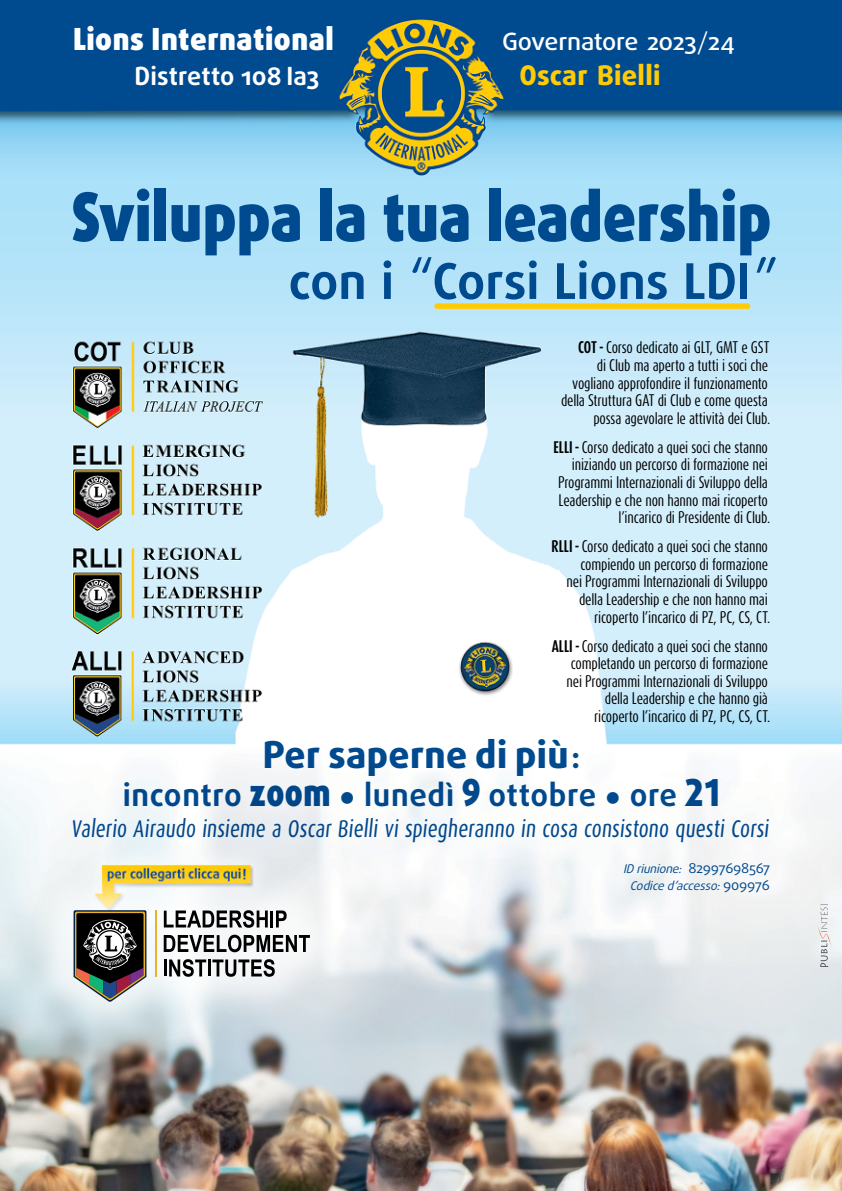
<style>
.page{position:relative;width:842px;height:1191px;background:#fff}
.page>*{position:absolute;margin:0;border:0;box-sizing:border-box;transform-origin:0 0}
.t1{font:800 37px "Daxline Pro";letter-spacing:.01em;color:#004a8f}
.t2{font:700 31px "Daxline Pro";letter-spacing:.02em;color:#004a8f}
.t3{font:900 30.5px "Daxline Pro";letter-spacing:.02em;color:#fff;scale:.95 1}
.t4{font:800 27px "Daxline Pro";letter-spacing:.01em;color:#ffcb05}
.t5{font:700 25px "Daxline Pro";letter-spacing:.005em;color:#fff}
.t6{font:24.2px "Dax Condensed";color:#004a8f;scale:.91 1}
.t7{font:500 23.8px "Daxline Pro";letter-spacing:-.02em;color:#fff;scale:1.05 1}
.BodyCopy{font:14px/17.6px "Dax Compact";letter-spacing:-.015em;color:#000;text-align:right}
.t8{font:italic 12px/17px "Daxline Pro";color:#004a8f;text-align:center}
.s1{font-weight:300}
.s2{font-weight:700}
.s3{font-weight:700;font-size:31px}
.s4{font-weight:900;font-size:37.2px}
.s5{font-weight:900}
.s6{font-style:normal;font-size:14px}
</style>
<div class="page">
<img style="left:0;top:0;width:842px;height:1191px">
<svg style="left:73px;top:189px;width:76px;height:53px;background:#5090c0"></svg>
<div style="left:155px;top:189px;width:11px;height:52px;background:#004a8f"></div>
<svg style="left:172px;top:204px;width:128px;height:51px;background:#4b8bbc"></svg>
<div style="left:321px;top:189px;width:11px;height:52px;background:#004a8f"></div>
<svg style="left:336px;top:204px;width:28px;height:38px"></svg>
<div style="left:434px;top:303px;width:316px;height:6px;background:#ffcb05;border-radius:3px"></div>
<svg style="left:291px;top:272px;width:73px;height:27px;background:#5592c0"></svg>
<svg style="left:384px;top:189px;width:392px;height:110px;background:#74aed4"></svg>
<svg style="left:816px;top:904px;width:16px;height:63px"></svg>
<div style="left:27px;top:864px;width:328px;height:182px;background:#fff;opacity:.75"></div>
<svg style="left:74px;top:910px;width:72px;height:92px;background:#5f5d59"></svg>
<hr style="left:155px;top:910px;width:1px;height:66px;background:#e7b329">
<svg style="left:164px;top:910px;width:123px;height:17px"></svg>
<svg style="left:164px;top:934px;width:146px;height:18px"></svg>
<svg style="left:164px;top:959px;width:42px;height:17px"></svg>
<hr style="left:208px;top:959px;width:3px;height:17px;background:#000">
<svg style="left:212px;top:959px;width:63px;height:17px"></svg>
<p class="t3" style="left:73px;top:19px;width:276px">Lions International</p>
<p class="t5" style="left:134px;top:59px;width:187px">Distretto 108 Ia3</p>
<p class="t7" style="left:502px;top:26px;width:223px">Governatore 2023<span class="s1">/</span>24</p>
<p class="t4" style="left:520px;top:57px;width:142px">Oscar Bielli</p>
<p class="BodyCopy" style="left:561px;top:338px;width:211px"><span class="s2">COT -</span> Corso dedicato ai GLT, GMT e GST<br>di Club ma aperto a tutti i soci che vogliano approfondire il funzionamento della Struttura GAT di Club e come questa possa agevolare le attività dei Club.</p>
<p class="BodyCopy" style="left:554px;top:438px;width:218px"><span class="s2">ELLI -</span> Corso dedicato a quei soci che stanno iniziando un percorso di formazione nei Programmi Internazionali di Sviluppo della Leadership e che non hanno mai ricoperto l’incarico di Presidente di Club.</p>
<p class="BodyCopy" style="left:552px;top:537px;width:220px"><span class="s2">RLLI -</span> Corso dedicato a quei soci che stanno compiendo un percorso di formazione<br>nei Programmi Internazionali di Sviluppo della Leadership e che non hanno mai ricoperto l’incarico di PZ, PC, CS, CT.</p>
<p class="BodyCopy" style="left:552px;top:637px;width:220px"><span class="s2">ALLI -</span> Corso dedicato a quei soci che stanno completando un percorso di formazione<br>nei Programmi Internazionali di Sviluppo della Leadership e che hanno già<br>ricoperto l’incarico di PZ, PC, CS, CT.</p>
<h1 class="t1" style="left:263px;top:730px;width:319px">Per saperne di più<span class="s3">:</span></h1>
<h2 class="t2" style="left:123px;top:774px;width:601px">incontro <span class="s4">zoom</span> <span class="s5">•</span> lunedì <span class="s4">9</span> ottobre <span class="s5">•</span> ore <span class="s4">21</span></h2>
<h3 class="t6" style="left:71px;top:815px;width:771px">Valerio Airaudo insieme a Oscar Bielli vi spiegheranno in cosa consistono questi Corsi</h3>
<p class="t8" style="left:623px;top:860px;width:149px">ID riunione: <span class="s6">82997698567<br></span>Codiced’accesso:<span class="s6">9 0 9 9 7 6</span></p>
</div>
